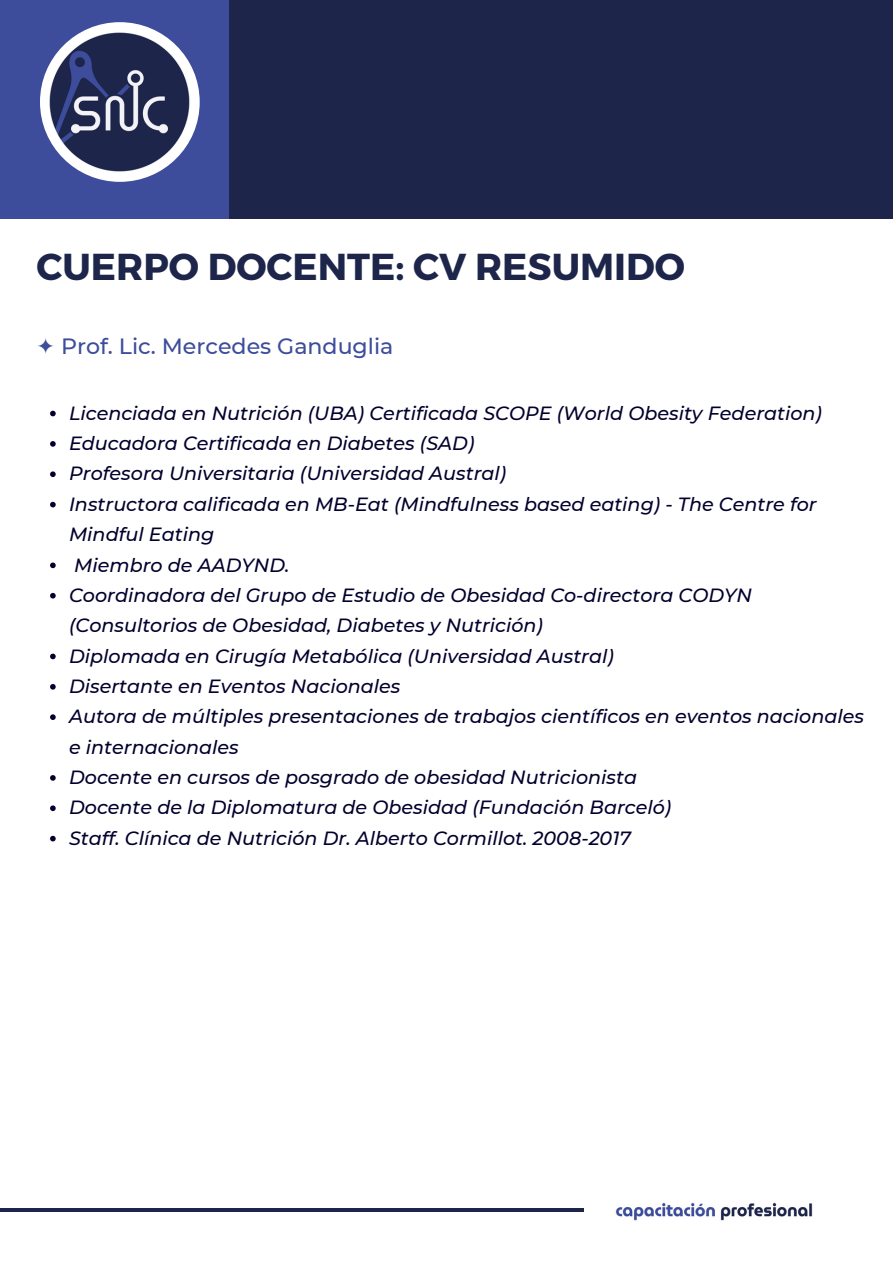
<style>
.page{position:relative;width:893px;height:1264px;background:#fff}
.page>*{position:absolute;margin:0;border:0;box-sizing:border-box;transform-origin:0 0}
.t1{font:700 37.5px "Montserrat";color:#1d254a}
.t2{font:500 22.05px "Montserrat";color:#3d4d9b}
.t3{font:italic 500 19.05px/30.3px "Montserrat";color:#03002d}
.s1{font-family:"DejaVu Sans";font-weight:400}
</style>
<div class="page">
<div style="left:0;top:0;width:243px;height:219px;background:#3d4d9b"></div>
<div style="left:229px;top:0;width:663px;height:219px;background:#1d254a"></div>
<hr style="left:0;top:1208px;width:583px;height:3px;background:#1d254a">
<img style="left:40px;top:22px;width:160px;height:160px;border-radius:50%">
<img style="left:615px;top:1202px;width:198px;height:19px">
<svg style="left:50px;top:411px;width:6px;height:5px"></svg>
<svg style="left:50px;top:441px;width:6px;height:5px"></svg>
<svg style="left:50px;top:471px;width:6px;height:6px"></svg>
<svg style="left:50px;top:502px;width:6px;height:5px"></svg>
<svg style="left:50px;top:562px;width:6px;height:6px"></svg>
<svg style="left:50px;top:593px;width:6px;height:5px"></svg>
<svg style="left:50px;top:653px;width:6px;height:6px"></svg>
<svg style="left:50px;top:684px;width:6px;height:5px"></svg>
<svg style="left:50px;top:714px;width:6px;height:6px"></svg>
<svg style="left:50px;top:775px;width:6px;height:5px"></svg>
<svg style="left:50px;top:805px;width:6px;height:6px"></svg>
<svg style="left:50px;top:835px;width:6px;height:6px"></svg>
<p class="t1" style="left:37px;top:242px;width:650px">CUERPO DOCENTE: CV RESUMIDO</p>
<p class="t2" style="left:37px;top:333px;width:358px"><span class="s1">✦</span> Prof. Lic. Mercedes Ganduglia</p>
<p class="t3" style="left:69px;top:398px;width:754px">Licenciada en Nutrición (UBA) Certificada SCOPE (World Obesity Federation)</p>
<p class="t3" style="left:69px;top:428px;width:407px">Educadora Certificada en Diabetes (SAD)</p>
<p class="t3" style="left:69px;top:458px;width:439px">Profesora Universitaria (Universidad Austral)</p>
<p class="t3" style="left:69px;top:489px;width:749px">Instructora calificada en MB-Eat (Mindfulness based eating) - The Centre for<br>Mindful Eating</p>
<p class="t3" style="left:74px;top:549px;width:217px">Miembro de AADYND.</p>
<p class="t3" style="left:69px;top:580px;width:684px">Coordinadora del Grupo de Estudio de Obesidad Co-directora CODYN (Consultorios de Obesidad, Diabetes y Nutrición)</p>
<p class="t3" style="left:69px;top:640px;width:546px">Diplomada en Cirugía Metabólica (Universidad Austral)</p>
<p class="t3" style="left:69px;top:671px;width:333px">Disertante en Eventos Nacionales</p>
<p class="t3" style="left:69px;top:701px;width:796px">Autora de múltiples presentaciones de trabajos científicos en eventos nacionales e internacionales</p>
<p class="t3" style="left:69px;top:762px;width:569px">Docente en cursos de posgrado de obesidad Nutricionista</p>
<p class="t3" style="left:69px;top:792px;width:603px">Docente de la Diplomatura de Obesidad (Fundación Barceló)</p>
<p class="t3" style="left:69px;top:822px;width:563px">Staff. Clínica de Nutrición Dr. Alberto Cormillot. 2008-2017</p>
</div>
